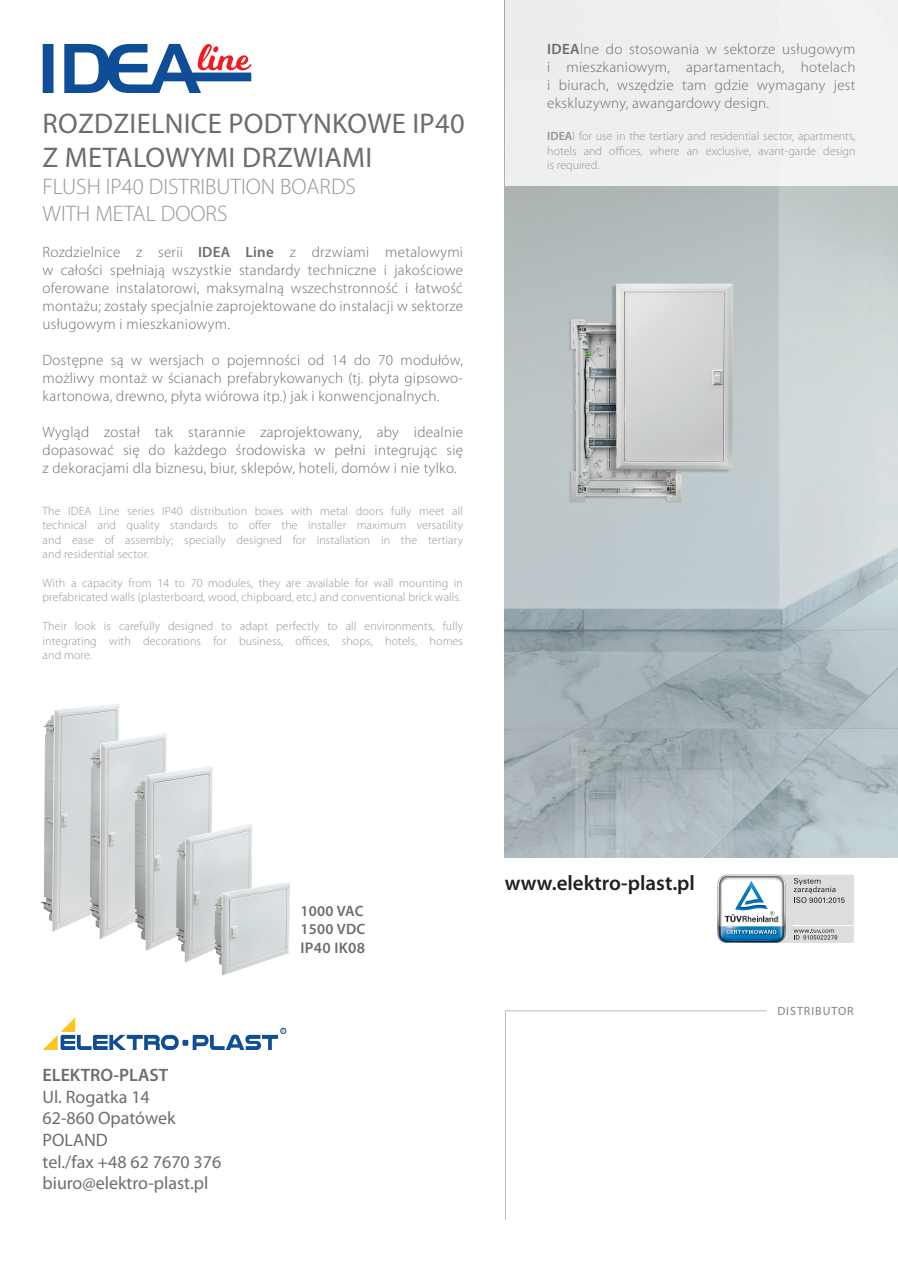
<style>
.page{position:relative;width:898px;height:1263px;background:#fff}
.page>*{position:absolute;margin:0;border:0;box-sizing:border-box;transform-origin:0 0}
.t1{font:28.5px/34.2px "Myriad Pro";letter-spacing:.01em;color:#6c6d70}
.t2{font:300 22.5px/27px "Myriad Pro";color:#939598}
.t3{font:600 21px "Myriad Pro";color:#231f20}
.t4{font:18px/21.6px "Myriad Pro";color:#6c6d70}
.t5{font:600 18px "Myriad Pro";color:#6c6d70}
.t6{font:600 15.45px "Myriad Pro";letter-spacing:.02em;color:#6c6d70}
.t7{font:300 15px/18px "Myriad Pro";letter-spacing:.02em;color:#6c6d70;text-align:justify}
.t8{font:600 15px/18px "Myriad Pro";letter-spacing:.02em;color:#6c6d70}
.t9{font:300 12px/14.4px "Myriad Pro";letter-spacing:.01em;color:#939598;text-align:justify}
.t10{font:12px "Myriad Pro";letter-spacing:.08em;color:#808285}
.s1{font-weight:600}
</style>
<div class="page">
<img style="left:504px;top:186px;width:393px;height:671px">
<div style="left:504px;top:0;width:393px;height:186px;background:#eeefef"></div>
<img style="left:41px;top:704px;width:78px;height:228px">
<img style="left:81px;top:725px;width:86px;height:214px">
<img style="left:128px;top:759px;width:85px;height:192px">
<img style="left:169px;top:817px;width:83px;height:146px">
<svg style="left:43px;top:44px;width:208px;height:49px"></svg>
<svg style="left:43px;top:1017px;width:243px;height:33px"></svg>
<svg style="left:717px;top:874px;width:137px;height:69px"></svg>
<svg style="left:505px;top:1010px;width:262px;height:210px"></svg>
<img style="left:210px;top:877px;width:80px;height:98px">
<h1 class="t1" style="left:43px;top:106px;width:423px">ROZDZIELNICE PODTYNKOWE IP40<br>Z METALOWYMI DRZWIAMI</h1>
<h2 class="t2" style="left:43px;top:173px;width:315px">FLUSH IP40 DISTRIBUTION BOARDS<br>WITH METAL DOORS</h2>
<p class="t7" style="left:43px;top:244px;width:422px">Rozdzielnice z serii <span class="s1">IDEA Line</span> z drzwiami metalowymi w całości spełniają wszystkie standardy techniczne i jakościowe oferowane instalatorowi, maksymalną wszechstronność i łatwość montażu; zostały specjalnie zaprojektowane do instalacji w sektorze usługowym i mieszkaniowym.</p>
<p class="t7" style="left:43px;top:352px;width:422px">Dostępne są w wersjach o pojemności od 14 do 70 modułów, możliwy montaż w ścianach prefabrykowanych (tj. płyta gipsowo&shy;kartonowa, drewno, płyta wiórowa itp.) jak i konwencjonalnych.</p>
<p class="t7" style="left:43px;top:424px;width:422px">Wygląd został tak starannie zaprojektowany, aby idealnie dopasować się do każdego środowiska w pełni integrując się z dekoracjami dla biznesu, biur, sklepów, hoteli, domów i nie tylko.</p>
<p class="t9" style="left:43px;top:504px;width:422px">The IDEA Line series IP40 distribution boxes with metal doors fully meet all technical and quality standards to offer the installer maximum versatility and ease of assembly; specially designed for installation in the tertiary and residential sector.</p>
<p class="t9" style="left:43px;top:576px;width:422px">With a capacity from 14 to 70 modules, they are available for wall mounting in prefabricated walls (plasterboard, wood, chipboard, etc.) and conventional brick walls.</p>
<p class="t9" style="left:43px;top:619px;width:422px">Their look is carefully designed to adapt perfectly to all environments, fully integrating with decorations for business, offices, shops, hotels, homes and more.</p>
<p class="t7" style="left:547px;top:40px;width:309px"><span class="s1">IDEA</span>lne do stosowania w sektorze usługowym i mieszkaniowym, apartamentach, hotelach i biurach, wszędzie tam gdzie wymagany jest ekskluzywny, awangardowy design.</p>
<p class="t9" style="left:547px;top:129px;width:309px"><span class="s1">IDEA</span>l for use in the tertiary and residential sector, apartments, hotels and offices, where an exclusive, avant-garde design is required.</p>
<p class="t5" style="left:43px;top:1064px;width:127px">ELEKTRO-PLAST</p>
<p class="t4" style="left:43px;top:1086px;width:180px">Ul. Rogatka 14<br>62-860 Opatówek<br>POLAND<br>tel./fax +48 62 7670 376 biuro@elektro-plast.pl</p>
<p class="t8" style="left:300px;top:902px;width:66px">1000 VAC<br>1500 VDC</p>
<p class="t6" style="left:300px;top:938px;width:66px">IP40 IK08</p>
<h3 class="t3" style="left:504px;top:869px;width:192px">www.elektro-plast.pl</h3>
<p class="t10" style="left:777px;top:1003px;width:78px">DISTRIBUTOR</p>
</div>
